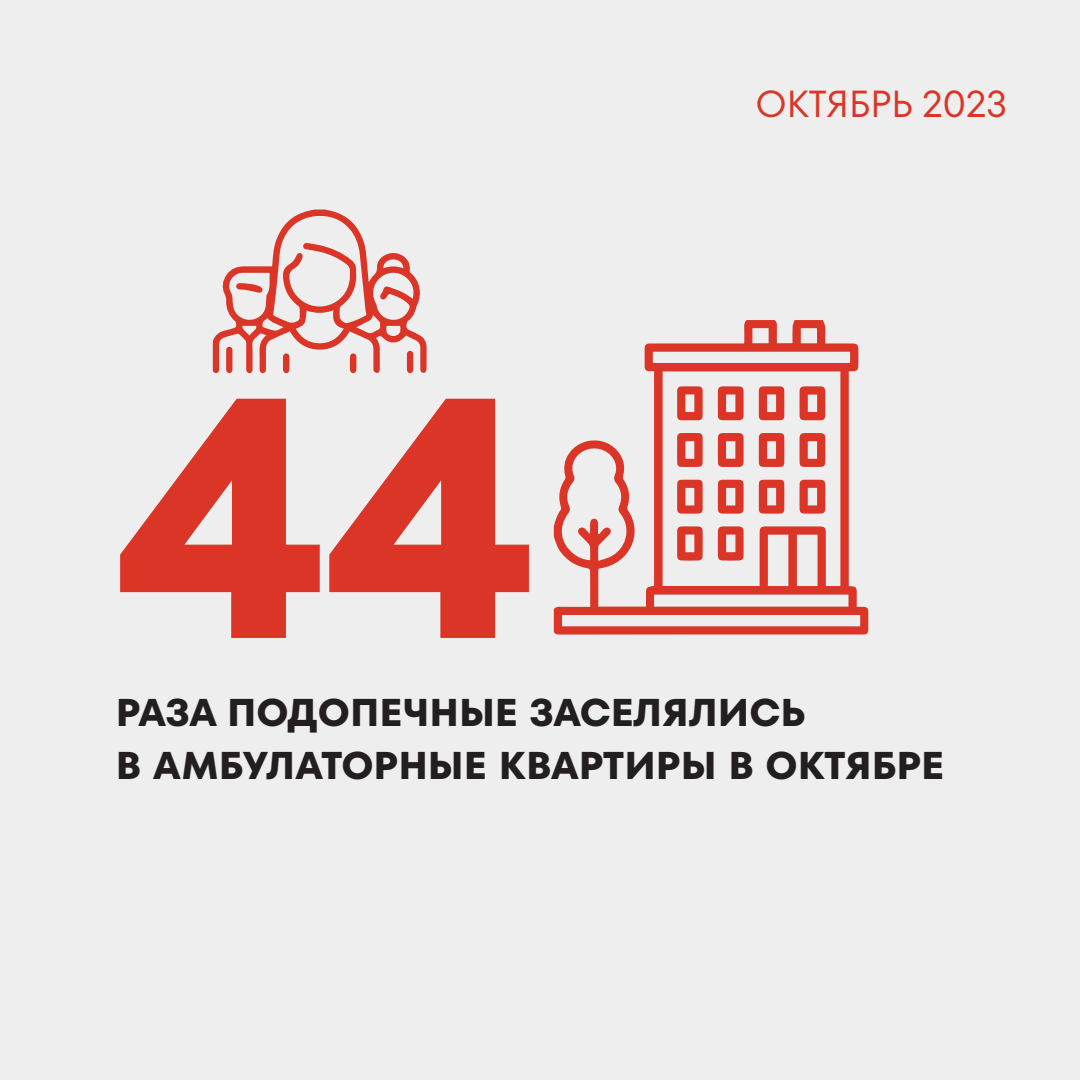
<style>
.page{position:relative;width:1080px;height:1080px;background:#eeeeef}
.page>*{position:absolute;margin:0;border:0;box-sizing:border-box;transform-origin:0 0}
.t1{font:700 341.8px "TT Fors";color:#da3526}
.t2{font:700 38.7px/52.8px "TT Fors";color:#231f20}
.t3{font:37.7px "TT Fors";color:#da3526}
</style>
<div class="page">
<svg style="left:554px;top:320px;width:314px;height:315px"></svg>
<svg style="left:718px;top:526px;width:26px;height:35px"></svg>
<svg style="left:677px;top:526px;width:26px;height:35px"></svg>
<svg style="left:718px;top:386px;width:26px;height:34px"></svg>
<svg style="left:800px;top:386px;width:25px;height:34px"></svg>
<svg style="left:718px;top:433px;width:26px;height:34px"></svg>
<svg style="left:799px;top:433px;width:26px;height:34px"></svg>
<svg style="left:800px;top:480px;width:25px;height:34px"></svg>
<svg style="left:718px;top:480px;width:26px;height:34px"></svg>
<svg style="left:677px;top:480px;width:26px;height:34px"></svg>
<svg style="left:677px;top:386px;width:26px;height:34px"></svg>
<svg style="left:677px;top:433px;width:26px;height:34px"></svg>
<svg style="left:759px;top:433px;width:25px;height:34px"></svg>
<svg style="left:759px;top:480px;width:25px;height:34px"></svg>
<svg style="left:759px;top:386px;width:25px;height:34px"></svg>
<svg style="left:213px;top:210px;width:214px;height:164px"></svg>
<h1 class="t1" style="left:116px;top:309px;width:420px">44</h1>
<p class="t3" style="left:756px;top:82px;width:253px">ОКТЯБРЬ 2023</p>
<p class="t2" style="left:116px;top:686px;width:830px">РАЗА ПОДОПЕЧНЫЕ ЗАСЕЛЯЛИСЬ<br>В АМБУЛАТОРНЫЕ КВАРТИРЫ В ОКТЯБРЕ</p>
</div>
